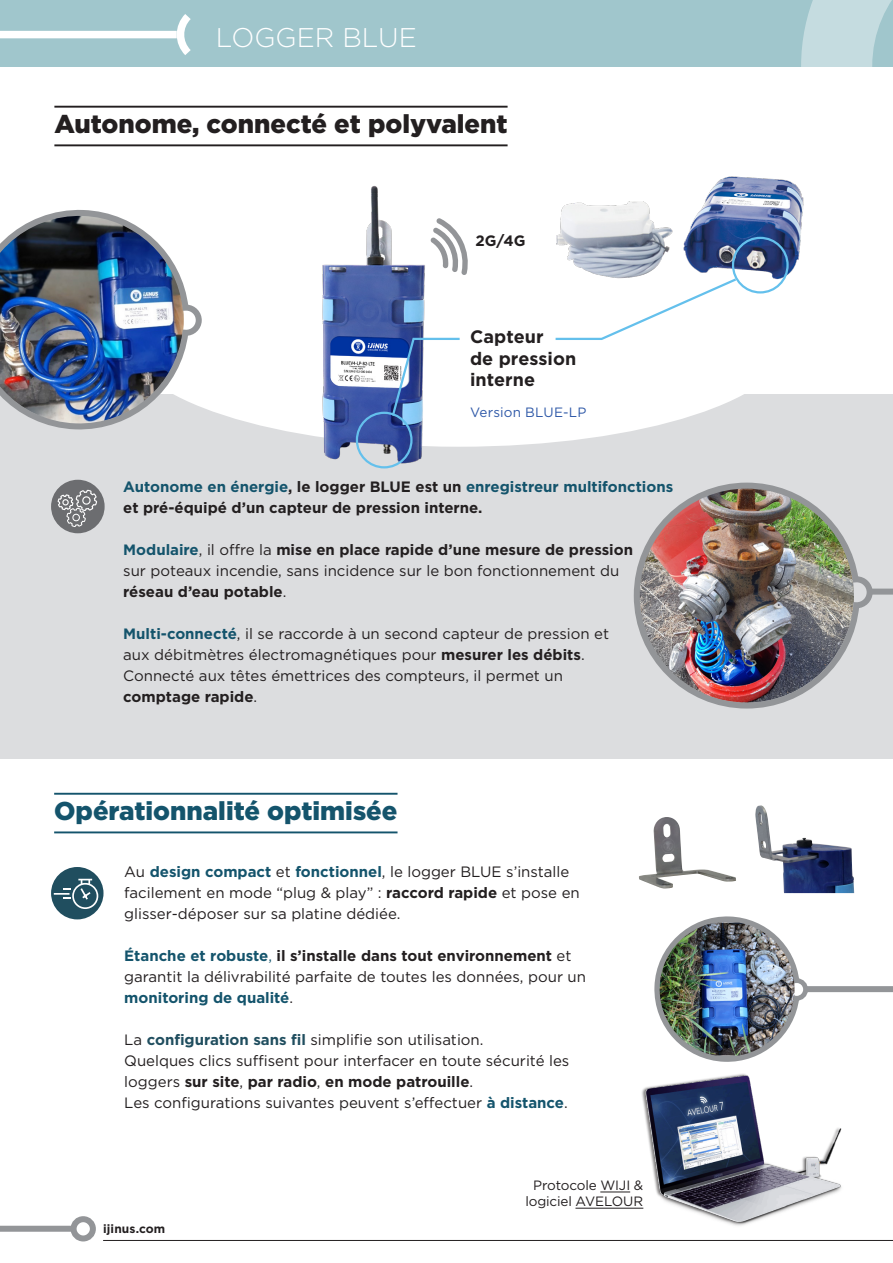
<style>
.page{position:relative;width:893px;height:1263px;background:#fff}
.page>*{position:absolute;margin:0;border:0;box-sizing:border-box;transform-origin:0 0}
.t1{font:300 27px "Gotham";color:#fff}
.t2{font:900 25.8px "Gotham";color:#231f20}
.t3{font:900 25.8px "Gotham";color:#14546c}
.t4{font:700 18px "Gotham";letter-spacing:.005em;color:#231f20}
.t5{font:15px/21px "Gotham";color:#231f20}
.t6{font:700 15px/21px "Gotham";color:#231f20}
.t7{font:13.5px "Gotham";letter-spacing:-.01em;color:#231f20}
.t8{font:13.5px "Gotham";letter-spacing:.01em;color:#2f59a8}
.t9{font:700 12px "Gotham";letter-spacing:.01em;color:#231f20}
.s1{color:#14546c}
.s2{font-weight:400}
.s3{font-weight:700;color:#14546c}
.s4{font-weight:700}
.s5{font-weight:700;color:#204e5f}
</style>
<div class="page">
<img style="left:639px;top:817px;width:97px;height:71px">
<img style="left:755px;top:805px;width:99px;height:88px">
<img style="left:631px;top:1073px;width:211px;height:153px">
<div style="left:0;top:0;width:893px;height:67px;background:#a0c6cc"></div>
<svg style="left:801px;top:0;width:91px;height:67px"></svg>
<div style="left:0;top:394px;width:893px;height:365px;background:#dcdddf"></div>
<div style="left:0;top:31px;width:177px;height:7px;background:#fff"></div>
<svg style="left:178px;top:14px;width:13px;height:41px"></svg>
<hr style="left:54px;top:144px;width:454px;height:2px;background:#231f20">
<hr style="left:54px;top:106px;width:454px;height:2px;background:#231f20">
<hr style="left:54px;top:831px;width:344px;height:2px;background:#14546c">
<hr style="left:54px;top:793px;width:344px;height:2px;background:#14546c">
<svg style="left:0;top:1216px;width:96px;height:26px"></svg>
<hr style="left:103px;top:1240px;width:790px;height:1px;background:#231f20">
<div style="left:71px;top:1216px;width:25px;height:25px;border:6px solid #939598;border-radius:50%"></div>
<div style="left:127px;top:232px;width:663px;height:215px;background:#fff;border-radius:50%"></div>
<div style="left:870px;top:589px;width:23px;height:6px;background:#939598"></div>
<img style="left:633px;top:482px;width:243px;height:227px">
<img style="left:305px;top:185px;width:151px;height:284px">
<svg style="left:430px;top:218px;width:38px;height:57px"></svg>
<hr style="left:600px;top:1192px;width:30px;height:1px;background:#231f20">
<hr style="left:575px;top:1208px;width:68px;height:1px;background:#231f20">
<svg style="left:654px;top:916px;width:153px;height:146px"></svg>
<div style="left:790px;top:983px;width:13px;height:13px;background:#fff;border-radius:50%"></div>
<img style="left:660px;top:923px;width:135px;height:132px">
<svg style="left:390px;top:337px;width:70px;height:81px"></svg>
<svg style="left:555px;top:292px;width:155px;height:48px"></svg>
<div style="left:356px;top:412px;width:57px;height:56px;border:2px solid #64c0ec;border-radius:50%"></div>
<div style="left:804px;top:986px;width:89px;height:6px;background:#939598"></div>
<img style="left:556px;top:176px;width:248px;height:116px">
<div style="left:732px;top:237px;width:57px;height:56px;border:2px solid #64c0ec;border-radius:50%"></div>
<img style="left:0;top:209px;width:205px;height:221px">
<div style="left:51px;top:867px;width:52px;height:52px;border:3px solid #204e5f;border-radius:50%"></div>
<svg style="left:51px;top:831px;width:47px;height:85px"></svg>
<div style="left:52px;top:480px;width:52px;height:52px;background:#6c6d70;border-radius:50%"></div>
<div style="left:51px;top:480px;width:54px;height:53px;border:2px solid #6c6d70;border-radius:50%"></div>
<svg style="left:58px;top:490px;width:39px;height:44px"></svg>
<p class="t1" style="left:216px;top:21px;width:202px">LOGGER BLUE</p>
<p class="t2" style="left:54px;top:106px;width:455px">Autonome, connecté et polyvalent</p>
<p class="t6" style="left:475px;top:230px;width:52px">2G/4G</p>
<p class="t4" style="left:470px;top:325px;width:75px">Capteur</p>
<p class="t4" style="left:470px;top:346px;width:108px">de pression</p>
<p class="t4" style="left:470px;top:368px;width:67px">interne</p>
<p class="t8" style="left:470px;top:403px;width:118px">Version BLUE-LP</p>
<p class="t6" style="left:123px;top:476px;width:552px"><span class="s1">Autonome en énergie</span>, le logger BLUE est un <span class="s1">enregistreur multifonctions </span>et pré-équipé d’un capteur de pression interne.</p>
<p class="t6" style="left:123px;top:539px;width:511px"><span class="s1">Modulaire</span><span class="s2">, il offre la</span> mise en place rapide d’une mesure de pression</p>
<p class="t5" style="left:123px;top:559px;width:498px">sur poteaux incendie, sans incidence sur le bon fonctionnement du</p>
<p class="t6" style="left:123px;top:581px;width:165px">réseau d’eau potable<span class="s2">.</span></p>
<p class="t5" style="left:123px;top:622px;width:487px"><span class="s3">Multi-connecté</span>, il se raccorde à un second capteur de pression et</p>
<p class="t5" style="left:123px;top:643px;width:463px">aux débitmètres électromagnétiques pour <span class="s4">mesurer les débits</span>.</p>
<p class="t5" style="left:123px;top:664px;width:441px">Connecté aux têtes émettrices des compteurs, il permet un</p>
<p class="t6" style="left:123px;top:686px;width:136px">comptage rapide<span class="s2">.</span></p>
<p class="t3" style="left:54px;top:793px;width:345px">Opérationnalité optimisée</p>
<p class="t5" style="left:124px;top:861px;width:457px">Au <span class="s3">design compact</span> et <span class="s3">fonctionnel</span>, le logger BLUE s’installe facilement en mode “plug &amp; play” : <span class="s4">raccord rapide</span> et pose en glisser-déposer sur sa platine dédiée.</p>
<p class="t5" style="left:124px;top:945px;width:463px"><span class="s3">Étanche et robuste</span><span class="s1">,</span> <span class="s4">il s’installe dans tout environnement</span> et garantit la délivrabilité parfaite de toutes les données, pour un <span class="s3">monitoring de qualité</span>.</p>
<p class="t5" style="left:124px;top:1029px;width:361px">La <span class="s5">configuration sans fil</span> simplifie son utilisation.</p>
<p class="t5" style="left:124px;top:1050px;width:447px">Quelques clics suffisent pour interfacer en toute sécurité les loggers <span class="s4">sur site</span>, <span class="s4">par radio</span>, <span class="s4">en mode patrouille</span>.</p>
<p class="t5" style="left:124px;top:1092px;width:445px">Les configurations suivantes peuvent s’effectuer <span class="s3">à distance</span>.</p>
<p class="t9" style="left:103px;top:1220px;width:64px">ijinus.com</p>
<p class="t7" style="left:533px;top:1177px;width:112px">Protocole WIJI &amp;</p>
<p class="t7" style="left:525px;top:1193px;width:119px">logiciel AVELOUR</p>
</div>
